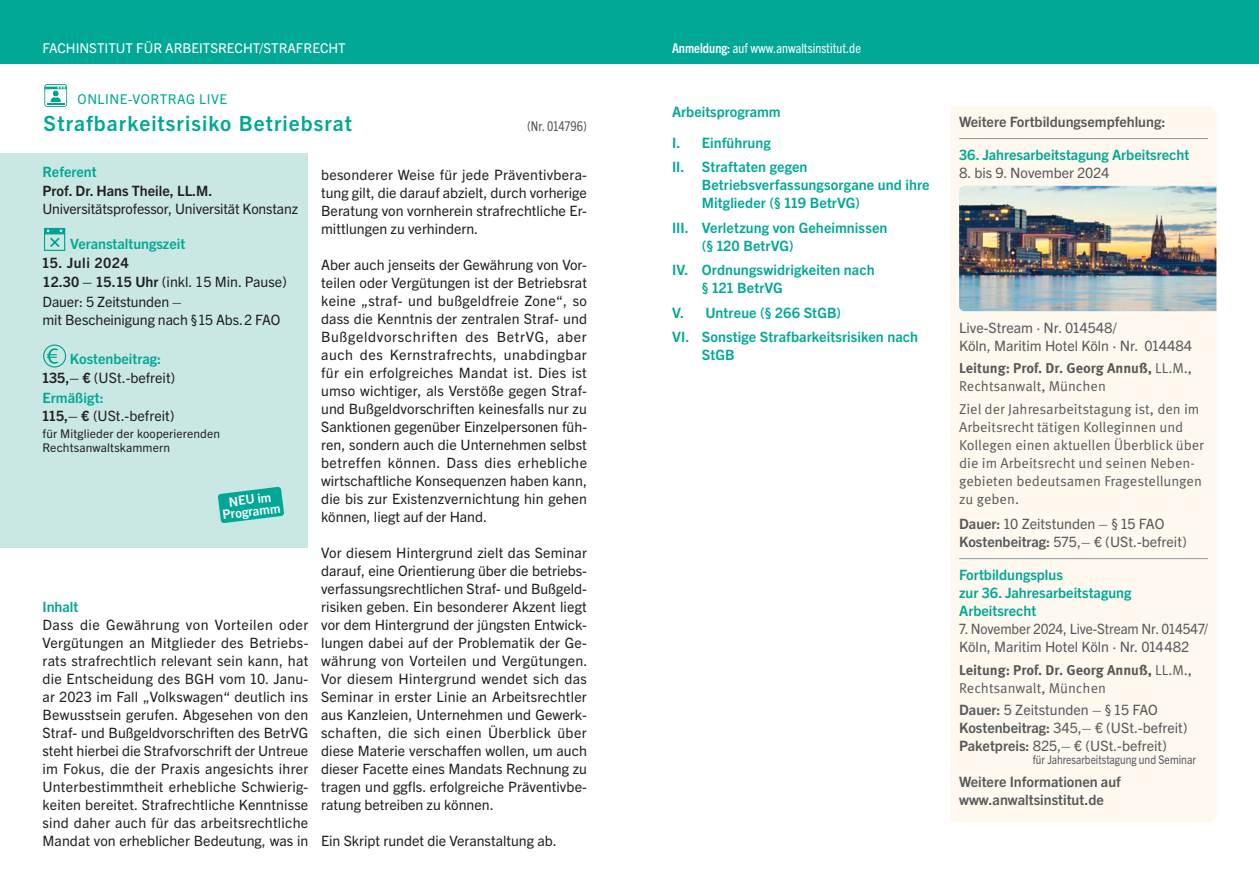
<style>
.page{position:relative;width:1259px;height:893px;background:#fff}
.page>*{position:absolute;margin:0;border:0;box-sizing:border-box;transform-origin:0 0}
.t1{font:700 21px "Trade Gothic Next LT Pro";letter-spacing:.05em;color:#00a895}
.t2{font:14.25px/18px "Trade Gothic Next LT Pro";color:#231f20;text-align:justify}
.t3{font:700 14.25px/18px "Trade Gothic Next LT Pro";color:#00a895}
.t4{font:14.25px/18px "Trade Gothic Next LT Pro";color:#57585a}
.t5{font:14.25px/18px "Meta OT Norm";color:#57585a}
.t6{font:700 14.25px/18px "Trade Gothic Next LT Pro";color:#57585a}
.t7{font:14.25px/18px "Trade Gothic Next LT Pro";color:#57585a;scale:.95 1}
.t8{font:700 14.25px "Meta OT";color:#57585a}
.t9{font:700 14.25px "Trade Gothic Next LT Pro";color:#231f20}
.t10{font:13.5px "Trade Gothic Next LT Pro";color:#fff}
.t11{font:condensed 13.5px "Trade Gothic Next LT Pro";color:#fff}
.t12{font:13.5px "Trade Gothic Next LT Pro";letter-spacing:.04em;color:#00a895}
.t13{font:condensed 13.5px "Trade Gothic Next LT Pro";color:#57585a}
.t14{font:700 12.75px/12px "Trade Gothic Next LT Pro";color:#fff;text-align:center}
.t15{font:12px/14.4px "Trade Gothic Next LT Pro";letter-spacing:.01em;color:#231f20}
.t16{font:12px "Trade Gothic Next LT Pro";color:#57585a;scale:.85 1}
.s1{font-weight:700}
.s2{color:#231f20}
.s3{font-weight:400;color:#231f20}
.s4{font-weight:700;color:#00a895}
.s5{font-family:"Meta OT Norm";font-weight:400}
</style>
<div class="page">
<div style="left:0;top:153px;width:308px;height:394px;background:#c9e8e4"></div>
<div style="left:0;top:0;width:1259px;height:64px;background:#00a895"></div>
<svg style="left:44px;top:228px;width:21px;height:23px"></svg>
<svg style="left:43px;top:344px;width:23px;height:23px"></svg>
<svg style="left:218px;top:487px;width:66px;height:36px"></svg>
<div style="left:950px;top:106px;width:266px;height:716px;background:#fef8ef;border-radius:6px"></div>
<hr style="left:959px;top:138px;width:249px;height:1px;background:#939598">
<hr style="left:959px;top:558px;width:249px;height:1px;background:#939598">
<img style="left:959px;top:186px;width:257px;height:125px">
<svg style="left:44px;top:84px;width:23px;height:23px"></svg>
<p class="t10" style="left:43px;top:39px;width:305px">FACHINSTITUT FÜR ARBEITSRECHT/STRAFRECHT</p>
<p class="t12" style="left:78px;top:90px;width:151px">ONLINE-VORTRAG LIVE</p>
<h1 class="t1" style="left:44px;top:109px;width:310px">Strafbarkeitsrisiko Betriebsrat</h1>
<p class="t13" style="left:527px;top:117px;width:61px">(Nr. 014796)</p>
<p class="t3" style="left:43px;top:162px;width:56px">Referent</p>
<p class="t9" style="left:43px;top:180px;width:171px">Prof. Dr. Hans Theile, LL.M.</p>
<p class="t2" style="left:43px;top:199px;width:257px">Universitätsprofessor, Universität Konstanz</p>
<p class="t3" style="left:70px;top:234px;width:117px">Veranstaltungszeit</p>
<p class="t2" style="left:43px;top:252px;width:246px;line-height:19px;text-align:left"><span class="s1">15. Juli 2024<br>12.30 – 15.15 Uhr</span> (inkl. 15 Min. Pause)<br>Dauer: 5 Zeitstunden –<br>mit Bescheinigung nach §15 Abs.2 FAO</p>
<p class="t3" style="left:43px;top:349px;width:134px;line-height:18.8px;text-indent:27px">Kostenbeitrag:<br><span class="s2">135,– €</span> <span class="s3">(USt.-befreit)</span></p>
<p class="t2" style="left:43px;top:388px;width:134px"><span class="s4">Ermäßigt:<br></span><span class="s1">115,– €</span> (USt.-befreit)</p>
<p class="t15" style="left:43px;top:425px;width:179px">für Mitglieder der kooperierenden<br>Rechtsanwaltskammern</p>
<p class="t14" style="left:220px;top:496px;width:60px;rotate:-7deg">NEU im<br>Programm</p>
<p class="t3" style="left:43px;top:597px;width:37px">Inhalt</p>
<p class="t2" style="left:43px;top:615px;width:267px">Dass die Gewährung von Vorteilen oder Vergütungen an Mitglieder des Betriebs&shy;rats strafrechtlich relevant sein kann, hat die Entscheidung des BGH vom 10. Janu&shy;ar 2023 im Fall „Volkswagen“ deutlich ins Bewusstsein gerufen. Abgesehen von den Straf- und Bußgeldvorschriften des BetrVG steht hierbei die Strafvorschrift der Untreue im Fokus, die der Praxis angesichts ihrer Unterbestimmtheit erhebliche Schwierig&shy;keiten bereitet. Strafrechtliche Kenntnisse sind daher auch für das arbeitsrechtliche Mandat von erheblicher Bedeutung, was in</p>
<p class="t2" style="left:321px;top:165px;width:267px">besonderer Weise für jede Präventivbera&shy;tung gilt, die darauf abzielt, durch vorherige Beratung von vornherein strafrechtliche Er&shy;mittlungen zu verhindern.</p>
<p class="t2" style="left:321px;top:255px;width:267px">Aber auch jenseits der Gewährung von Vor&shy;teilen oder Vergütungen ist der Betriebsrat keine „straf- und bußgeldfreie Zone“, so dass die Kenntnis der zentralen Straf- und Bußgeldvorschriften des BetrVG, aber auch des Kernstrafrechts, unabdingbar für ein erfolgreiches Mandat ist. Dies ist umso wichtiger, als Verstöße gegen Straf&shy;und Bußgeldvorschriften keinesfalls nur zu Sanktionen gegenüber Einzelpersonen füh&shy;ren, sondern auch die Unternehmen selbst betreffen können. Dass dies erhebliche wirtschaftliche Konsequenzen haben kann, die bis zur Existenzvernichtung hin gehen können, liegt auf der Hand.</p>
<p class="t2" style="left:321px;top:543px;width:268px">Vor diesem Hintergrund zielt das Seminar darauf, eine Orientierung über die betriebs&shy;verfassungsrechtlichen Straf- und Bußgeld&shy;risiken geben. Ein besonderer Akzent liegt vor dem Hintergrund der jüngsten Entwick&shy;lungen dabei auf der Problematik der Ge&shy;währung von Vorteilen und Vergütungen.<br>Vor diesem Hintergrund wendet sich das Seminar in erster Linie an Arbeitsrechtler aus Kanzleien, Unternehmen und Gewerk&shy;schaften, die sich einen Überblick über diese Materie verschaffen wollen, um auch dieser Facette eines Mandats Rechnung zu tragen und ggfls. erfolgreiche Präventivbe&shy;ratung betreiben zu können.</p>
<p class="t2" style="left:321px;top:831px;width:237px">Ein Skript rundet die Veranstaltung ab.</p>
<p class="t11" style="left:672px;top:39px;width:190px"><span class="s1">Anmeldung:</span> auf www.anwaltsinstitut.de</p>
<p class="t3" style="left:672px;top:96px;width:110px;line-height:30.8px">Arbeitsprogramm<br>I. Einführung</p>
<p class="t3" style="left:702px;top:157px;width:229px;text-indent:-30px">II. Straftaten gegen<br>Betriebsverfassungsorgane und ihre<br>Mitglieder (§ 119 BetrVG)</p>
<p class="t3" style="left:702px;top:218px;width:187px;text-indent:-30px">III. Verletzung von Geheimnissen (§ 120 BetrVG)</p>
<p class="t3" style="left:702px;top:260px;width:174px;text-indent:-30px">IV. Ordnungswidrigkeiten nach § 121 BetrVG</p>
<p class="t3" style="left:672px;top:299px;width:248px;line-height:24.5px">V. Untreue (§ 266 StGB)<br>VI. Sonstige Strafbarkeitsrisiken nach</p>
<p class="t3" style="left:702px;top:345px;width:34px">StGB</p>
<p class="t6" style="left:959px;top:112px;width:208px">Weitere Fortbildungsempfehlung:</p>
<p class="t3" style="left:959px;top:145px;width:232px">36. Jahresarbeitstagung Arbeitsrecht</p>
<p class="t4" style="left:959px;top:163px;width:152px">8. bis 9. November 2024</p>
<p class="t4" style="left:959px;top:318px;width:235px">Live-Stream · Nr. 014548/<br>Köln, Maritim Hotel Köln · Nr. 014484</p>
<p class="t8" style="left:959px;top:359px;width:234px">Leitung: Prof. Dr. Georg Annuß, <span class="s5">LL.M.,</span></p>
<p class="t5" style="left:959px;top:375px;width:242px;line-height:22.2px">Rechtsanwalt, München<br>Ziel der Jahresarbeitstagung ist, den im</p>
<p class="t5" style="left:959px;top:418px;width:246px">Arbeitsrecht tätigen Kolleginnen und Kollegen einen aktuellen Überblick über die im Arbeitsrecht und seinen Neben&shy;gebieten bedeutsamen Fragestellungen zu geben.</p>
<p class="t4" style="left:959px;top:514px;width:229px"><span class="s1">Dauer:</span> 10 Zeitstunden – § 15 FAO<br><span class="s1">Kostenbeitrag:</span> 575,– € (USt.-befreit)</p>
<p class="t3" style="left:959px;top:565px;width:174px">Fortbildungsplus<br>zur 36. Jahresarbeitstagung<br>Arbeitsrecht</p>
<p class="t7" style="left:959px;top:619px;width:263px">7. November 2024, Live-Stream Nr. 014547/<br>Köln, Maritim Hotel Köln · Nr. 014482</p>
<p class="t8" style="left:959px;top:661px;width:234px">Leitung: Prof. Dr. Georg Annuß, <span class="s5">LL.M.,</span></p>
<p class="t5" style="left:959px;top:679px;width:148px">Rechtsanwalt, München</p>
<p class="t4" style="left:959px;top:700px;width:230px"><span class="s1">Dauer:</span> 5 Zeitstunden – § 15 FAO<br><span class="s1">Kostenbeitrag:</span> 345,– € (USt.-befreit)<br><span class="s1">Paketpreis:</span> 825,– € (USt.-befreit)</p>
<p class="t16" style="left:1032px;top:751px;width:193px">für Jahresarbeitstagung und Seminar</p>
<p class="t6" style="left:959px;top:771px;width:163px">Weitere Informationen auf www.anwaltsinstitut.de</p>
</div>
